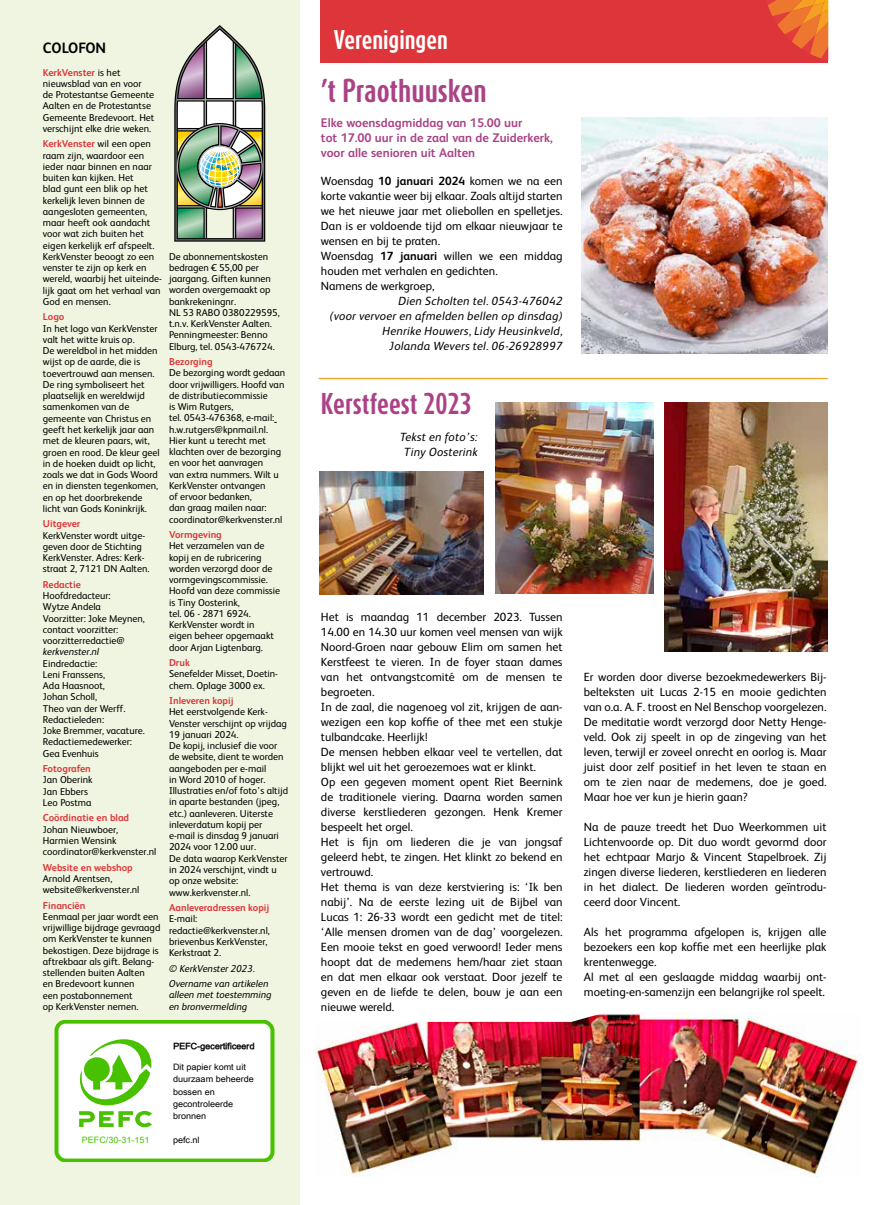
<style>
.page{position:relative;width:869px;height:1205px;background:#fff}
.page>*{position:absolute;margin:0;border:0;box-sizing:border-box;transform-origin:0 0}
.t1{font:700 27.5px "Dax Compact";color:#aa4285}
.t2{font:700 25px "Dax Compact";color:#aa4285}
.t3{font:700 22.5px "Dax Compact";color:#fff}
.t4{font:700 15px "FS Albert";color:#000}
.t5{font:700 12.5px/15px "FS Albert";color:#aa4285}
.t6{font:11.88px/15px "FS Albert";color:#000}
.t7{font:italic 11.88px/15px "FS Albert";letter-spacing:.02em;color:#000;text-align:right}
.t8{font:10px/11.2px "FS Albert";color:#000}
.t9{font:700 10px "FS Albert";color:#de353a}
.t10{font:italic 10px/15.5px "FS Albert";color:#000}
.t11{font:8.75px/12.4px "Arial Unicode MS";color:#000}
.t12{font:8.75px "Cairo Font 1 0";color:#000}
.t13{font:8.75px "Arial Unicode MS";color:#48c200}
.s1{font-weight:700;color:#de353a}
.s2{font-weight:700}
</style>
<div class="page">
<div style="left:319px;top:0;width:508px;height:63px;background:#de353a"></div>
<svg style="left:768px;top:0;width:59px;height:59px"></svg>
<hr style="left:318px;top:378px;width:509px;height:1px;background:#f49f25">
<div style="left:0;top:0;width:299px;height:1205px;background:#eff5e0"></div>
<img style="left:174px;top:25px;width:91px;height:217px">
<svg style="left:54px;top:1020px;width:220px;height:141px;background:#e2f5d6"></svg>
<img style="left:319px;top:471px;width:164px;height:123px">
<img style="left:495px;top:402px;width:157px;height:191px">
<img style="left:664px;top:402px;width:162px;height:249px">
<img style="left:315px;top:1013px;width:545px;height:164px">
<img style="left:581px;top:118px;width:245px;height:236px">
<h3 class="t4" style="left:43px;top:38px;width:65px">COLOFON</h3>
<p class="t8" style="left:43px;top:66px;width:113px"><span class="s1">KerkVenster</span> is het nieuwsblad van en voor<br>de Protestantse Gemeente<br>Aalten en de Protestantse<br>Gemeente Bredevoort. Het verschijnt elke drie weken.</p>
<p class="t8" style="left:43px;top:138px;width:120px"><span class="s1">KerkVenster</span> wil een open raam zijn, waardoor een ieder naar binnen en naar buiten kan kijken. Het<br>blad gunt een blik op het kerkelijk leven binnen de aangesloten gemeenten, maar heeft ook aandacht voor wat zich buiten het eigen kerkelijk erf afspeelt.<br>KerkVenster beoogt zo een venster te zijn op kerk en wereld, waarbij het uiteinde&shy;lijk gaat om het verhaal van<br>God en mensen.</p>
<p class="t9" style="left:43px;top:310px;width:23px">Logo</p>
<p class="t8" style="left:43px;top:322px;width:118px">In het logo van KerkVenster valt het witte kruis op.<br>De wereldbol in het midden wijst op de aarde, die is toevertrouwd aan mensen.<br>De ring symboliseert het plaatselijk en wereldwijd samenkomen van de gemeente van Christus en geeft het kerkelijk jaar aan met de kleuren paars, wit, groen en rood. De kleur geel in de hoeken duidt op licht, zoals we dat in Gods Woord en in diensten tegenkomen, en op het doorbrekende licht van Gods Koninkrijk.</p>
<p class="t9" style="left:43px;top:517px;width:39px">Uitgever</p>
<p class="t8" style="left:43px;top:529px;width:108px">KerkVenster wordt uitge&shy;geven door de Stichting<br>KerkVenster. Adres: Kerk&shy;straat 2, 7121 DN Aalten.</p>
<p class="t9" style="left:43px;top:577px;width:39px">Redactie</p>
<p class="t8" style="left:43px;top:589px;width:103px">Hoofdredacteur:<br>Wytze Andela<br>Voorzitter: Joke Meynen, contact voorzitter: voorzitterredactie@</p>
<p class="t10" style="left:43px;top:643px;width:58px">kerkvenster.nl</p>
<p class="t8" style="left:43px;top:657px;width:103px">Eindredactie:<br>Leni Franssens,<br>Ada Haasnoot,<br>Johan Scholl,<br>Theo van der Werff.<br>Redactieleden:<br>Joke Bremmer, vacature.<br>Redactiemedewerker:<br>Gea Evenhuis</p>
<p class="t9" style="left:43px;top:762px;width:49px">Fotografen</p>
<p class="t8" style="left:43px;top:774px;width:51px">Jan Oberink<br>Jan Ebbers<br>Leo Postma</p>
<p class="t9" style="left:43px;top:811px;width:88px">Coördinatie en blad</p>
<p class="t8" style="left:43px;top:823px;width:115px">Johan Nieuwboer,<br>Harmien Wensink coordinator@kerkvenster.nl</p>
<p class="t9" style="left:43px;top:860px;width:91px">Website en webshop</p>
<p class="t8" style="left:43px;top:872px;width:98px">Arnold Arentsen, website@kerkvenster.nl</p>
<p class="t9" style="left:43px;top:898px;width:44px">Financiën</p>
<p class="t8" style="left:43px;top:910px;width:119px">Eenmaal per jaar wordt een vrijwillige bijdrage gevraagd om KerkVenster te kunnen bekostigen. Deze bijdrage is aftrekbaar als gift. Belang&shy;stellenden buiten Aalten<br>en Bredevoort kunnen<br>een postabonnement<br>op KerkVenster nemen.</p>
<p class="t8" style="left:169px;top:250px;width:112px">De abonnementskosten bedragen € 55,00 per jaargang. Giften kunnen worden overgemaakt op bankrekeningnr.<br>NL 53 RABO 0380229595, t.n.v. KerkVenster Aalten.<br>Penningmeester: Benno<br>Elburg, tel. 0543-476724.</p>
<p class="t9" style="left:169px;top:355px;width:45px">Bezorging</p>
<p class="t8" style="left:169px;top:367px;width:118px">De bezorging wordt gedaan door vrijwilligers. Hoofd van de distributiecommissie<br>is Wim Rutgers,<br>tel. 0543-476368, e-mail: h.w.rutgers@kpnmail.nl.<br>Hier kunt u terecht met klachten over de bezorging en voor het aanvragen<br>van extra nummers. Wilt u<br>KerkVenster ontvangen<br>of ervoor bedanken,<br>dan graag mailen naar: coordinator@kerkvenster.nl</p>
<p class="t9" style="left:169px;top:528px;width:54px">Vormgeving</p>
<p class="t8" style="left:169px;top:540px;width:113px">Het verzamelen van de kopij en de rubricering worden verzorgd door de vormgevingscommissie.<br>Hoofd van deze commissie is Tiny Oosterink,<br>tel. 06 - 2871 6924.<br>KerkVenster wordt in eigen beheer opgemaakt door Arjan Ligtenbarg.</p>
<p class="t9" style="left:169px;top:656px;width:22px">Druk</p>
<p class="t8" style="left:169px;top:668px;width:110px">Senefelder Misset, Doetin&shy;chem. Oplage 3000 ex.</p>
<p class="t9" style="left:169px;top:694px;width:66px">Inleveren kopij</p>
<p class="t8" style="left:169px;top:706px;width:120px">Het eerstvolgende Kerk-<br>Venster verschijnt op vrijdag<br>19 januari 2024.<br>De kopij, inclusief die voor de website, dient te worden aangeboden per e-mail<br>in Word 2010 of hoger.<br>Illustraties en/of foto’s altijd in aparte bestanden (jpeg, etc.) aanleveren. Uiterste inleverdatum kopij per e-mail is dinsdag 9 januari<br>2024 voor 12.00 uur.<br>De data waarop KerkVenster in 2024 verschijnt, vindt u op onze website: www.kerkvenster.nl.</p>
<p class="t9" style="left:169px;top:901px;width:102px">Aanleveradressen kopij</p>
<p class="t8" style="left:169px;top:913px;width:102px">E-mail: redactie@kerkvenster.nl, brievenbus KerkVenster,<br>Kerkstraat 2.</p>
<p class="t10" style="left:169px;top:960px;width:101px">© KerkVenster 2023.<br>Overname van artikelen</p>
<p class="t10" style="left:169px;top:988px;width:104px;line-height:11.2px">alleen met toestemming en bronvermelding</p>
<p class="t13" style="left:82px;top:1133px;width:69px">PEFC/30-31-151</p>
<p class="t12" style="left:173px;top:1042px;width:83px">PEFC-gecertificeerd</p>
<p class="t11" style="left:173px;top:1060px;width:82px">Dit papier komt uit duurzaam beheerde bossen en gecontroleerde bronnen</p>
<p class="t11" style="left:173px;top:1133px;width:28px">pefc.nl</p>
<h3 class="t3" style="left:334px;top:25px;width:115px">Verenigingen</h3>
<h1 class="t1" style="left:321px;top:73px;width:167px">’t Praothuusken</h1>
<p class="t5" style="left:321px;top:115px;width:233px">Elke woensdagmiddag van 15.00 uur<br>tot 17.00 uur in de zaal van de Zuiderkerk, voor alle senioren uit Aalten</p>
<p class="t6" style="left:321px;top:173px;width:243px">Woensdag <span class="s2">10 januari 2024</span> komen we na een korte vakantie weer bij elkaar. Zoals altijd starten we het nieuwe jaar met oliebollen en spelletjes.<br>Dan is er voldoende tijd om elkaar nieuwjaar te wensen en bij te praten.<br>Woensdag <span class="s2">17 januari</span> willen we een middag houden met verhalen en gedichten.<br>Namens de werkgroep,</p>
<p class="t7" style="left:330px;top:293px;width:234px">Dien Scholten tel. 0543-476042<br>(voor vervoer en afmelden bellen op dinsdag)<br>Henrike Houwers, Lidy Heusinkveld,<br>Jolanda Wevers tel. 06-26928997</p>
<h2 class="t2" style="left:321px;top:387px;width:152px">Kerstfeest 2023</h2>
<p class="t7" style="left:400px;top:428px;width:79px;text-align:center">Tekst en foto’s:<br>Tiny Oosterink</p>
<p class="t6" style="left:321px;top:608px;width:243px">Het is maandag 11 december 2023. Tussen 14.00 en 14.30 uur komen veel mensen van wijk Noord-Groen naar gebouw Elim om samen het Kerstfeest te vieren. In de foyer staan dames van het ontvangstcomité om de mensen te begroeten.<br>In de zaal, die nagenoeg vol zit, krijgen de aan&shy;wezigen een kop koffie of thee met een stukje tulbandcake. Heerlijk!<br>De mensen hebben elkaar veel te vertellen, dat blijkt wel uit het geroezemoes wat er klinkt.<br>Op een gegeven moment opent Riet Beernink de traditionele viering. Daarna worden samen diverse kerstliederen gezongen. Henk Kremer bespeelt het orgel.<br>Het is fijn om liederen die je van jongsaf geleerd hebt, te zingen. Het klinkt zo bekend en vertrouwd.<br>Het thema is van deze kerstviering is: ‘Ik ben nabij’. Na de eerste lezing uit de Bijbel van Lucas 1: 26-33 wordt een gedicht met de titel: ‘Alle mensen dromen van de dag’ voorgelezen.<br>Een mooie tekst en goed verwoord! Ieder mens hoopt dat de medemens hem/haar ziet staan en dat men elkaar ook verstaat. Door jezelf te geven en de liefde te delen, bouw je aan een nieuwe wereld.</p>
<p class="t6" style="left:583px;top:668px;width:244px;text-align:justify">Er worden door diverse bezoekmedewerkers Bij&shy;belteksten uit Lucas 2-15 en mooie gedichten van o.a. A. F. troost en Nel Benschop voorgelezen.<br>De -meditatie wordt verzorgd door Netty Henge&shy;veld. Ook zij speelt in op de zingeving van het leven, terwijl er zoveel onrecht en oorlog is. Maar juist door zelf positief in het leven te staan en om te zien naar de medemens, doe je goed.<br>Maar hoe ver kun je hierin gaan?</p>
<p class="t6" style="left:583px;top:818px;width:244px;text-align:justify">Na de pauze treedt het Duo Weerkommen uit Lichtenvoorde op. Dit duo wordt gevormd door het echtpaar Marjo &amp; Vincent Stapelbroek. Zij zingen diverse liederen, kerstliederen en liederen in het dialect. De liederen worden geïntrodu&shy;ceerd door Vincent.</p>
<p class="t6" style="left:583px;top:923px;width:244px">Als het programma afgelopen is, krijgen alle bezoekers een kop koffie met een heerlijke plak krentenwegge.<br>Al met al een geslaagde middag waarbij ont&shy;moeting-en-samenzijn een belangrijke rol speelt.</p>
</div>
